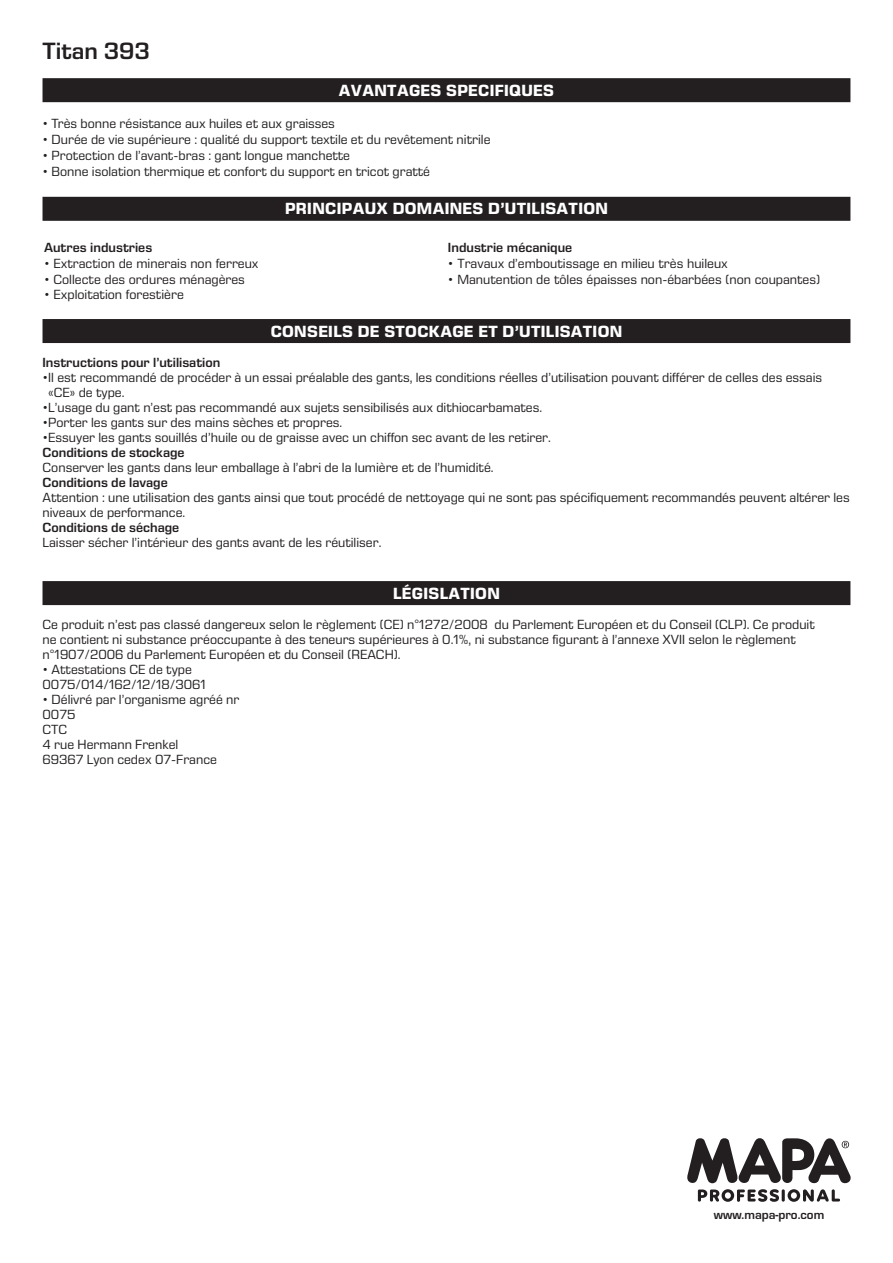
<style>
.page{position:relative;width:893px;height:1263px;background:#fff}
.page>*{position:absolute;margin:0;border:0;box-sizing:border-box;transform-origin:0 0}
._07__Nom_produit_rap{font:600 24px "Eurostile Next LT Pro";color:#231f20}
._08__Titre_bandeau_n{font:700 16.5px "Eurostile Next LT Pro";letter-spacing:.02em;color:#fff}
._10__Texte{font:13.5px/15px "Eurostile Next LT Pro";color:#231f20}
.formatage_balise{font:13.5px "Eurostile Next LT Pro";color:#231f20}
.sect_txt{font:13.5px "Eurostile Next LT Pro";color:#231f20}
._10__Texte-2{font:600 13.5px "Eurostile Next LT Pro";color:#231f20}
.sect_txt-2{font:600 13.5px "Eurostile Next LT Pro";color:#231f20}
.t1{font:700 13.05px "Eurostile";color:#231f20}
.s1{font-weight:600}
</style>
<div class="page">
<svg style="left:687px;top:1138px;width:164px;height:64px"></svg>
<div style="left:43px;top:78px;width:807px;height:24px;background:#231f20"></div>
<div style="left:43px;top:197px;width:807px;height:24px;background:#231f20"></div>
<div style="left:43px;top:319px;width:807px;height:24px;background:#231f20"></div>
<div style="left:43px;top:581px;width:807px;height:24px;background:#231f20"></div>
<p class="_07__Nom_produit_rap" style="left:43px;top:38px;width:109px">Titan 393</p>
<p class="_08__Titre_bandeau_n" style="left:339px;top:81px;width:217px">AVANTAGES SPECIFIQUES</p>
<p class="formatage_balise" style="left:43px;top:116px;width:294px">• Très bonne résistance aux huiles et aux graisses</p>
<p class="formatage_balise" style="left:43px;top:132px;width:449px">• Durée de vie supérieure : qualité du support textile et du revêtement nitrile</p>
<p class="formatage_balise" style="left:43px;top:148px;width:309px">• Protection de l’avant-bras : gant longue manchette</p>
<p class="formatage_balise" style="left:43px;top:164px;width:389px">• Bonne isolation thermique et confort du support en tricot gratté</p>
<p class="_08__Titre_bandeau_n" style="left:285px;top:199px;width:324px">PRINCIPAUX DOMAINES D’UTILISATION</p>
<p class="sect_txt-2" style="left:44px;top:240px;width:110px">Autres industries</p>
<p class="sect_txt" style="left:44px;top:256px;width:216px">• Extraction de minerais non ferreux</p>
<p class="sect_txt" style="left:44px;top:272px;width:202px">• Collecte des ordures ménagères</p>
<p class="sect_txt" style="left:44px;top:287px;width:141px">• Exploitation forestière</p>
<p class="sect_txt-2" style="left:448px;top:240px;width:126px">Industrie mécanique</p>
<p class="sect_txt" style="left:448px;top:256px;width:281px">• Travaux d’emboutissage en milieu très huileux</p>
<p class="sect_txt" style="left:448px;top:272px;width:374px">• Manutention de tôles épaisses non-ébarbées (non coupantes)</p>
<p class="_08__Titre_bandeau_n" style="left:271px;top:322px;width:353px">CONSEILS DE STOCKAGE ET D’UTILISATION</p>
<p class="_10__Texte-2" style="left:43px;top:355px;width:179px">Instructions pour l’utilisation</p>
<p class="_10__Texte" style="left:48px;top:370px;width:775px;text-indent:-6px">•Il est recommandé de procéder à un essai préalable des gants, les conditions réelles d’utilisation pouvant différer de celles des essais «CE» de type.</p>
<p class="_10__Texte" style="left:43px;top:400px;width:501px">•L’usage du gant n’est pas recommandé aux sujets sensibilisés aux dithiocarbamates.</p>
<p class="_10__Texte" style="left:43px;top:415px;width:301px">•Porter les gants sur des mains sèches et propres.</p>
<p class="_10__Texte" style="left:43px;top:430px;width:510px">•Essuyer les gants souillés d’huile ou de graisse avec un chiffon sec avant de les retirer.</p>
<p class="_10__Texte-2" style="left:43px;top:445px;width:144px">Conditions de stockage</p>
<p class="_10__Texte" style="left:43px;top:460px;width:453px">Conserver les gants dans leur emballage à l’abri de la lumière et de l’humidité.<br><span class="s1">Conditions de lavage</span></p>
<p class="_10__Texte" style="left:43px;top:490px;width:809px">Attention : une utilisation des gants ainsi que tout procédé de nettoyage qui ne sont pas spécifiquement recommandés peuvent altérer les niveaux de performance.</p>
<p class="_10__Texte-2" style="left:43px;top:520px;width:138px">Conditions de séchage</p>
<p class="_10__Texte" style="left:43px;top:535px;width:340px">Laisser sécher l’intérieur des gants avant de les réutiliser.</p>
<p class="_08__Titre_bandeau_n" style="left:393px;top:584px;width:108px">LÉGISLATION</p>
<p class="_10__Texte" style="left:43px;top:617px;width:774px">Ce produit n’est pas classé dangereux selon le règlement (CE) n°1272/2008 du Parlement Européen et du Conseil (CLP). Ce produit ne contient ni substance préoccupante à des teneurs supérieures à 0.1%, ni substance figurant à l’annexe XVII selon le règlement n°1907/2006 du Parlement Européen et du Conseil (REACH).</p>
<p class="_10__Texte" style="left:43px;top:662px;width:151px">• Attestations CE de type</p>
<p class="_10__Texte" style="left:43px;top:677px;width:165px">0075/014/162/12/18/3061</p>
<p class="_10__Texte" style="left:43px;top:692px;width:198px">• Délivré par l’organisme agréé nr</p>
<p class="_10__Texte" style="left:43px;top:707px;width:176px">0075<br>CTC<br>4 rue Hermann Frenkel<br>69367 Lyon cedex 07-France</p>
<p class="t1" style="left:714px;top:1208px;width:112px">www.mapa-pro.com</p>
</div>
